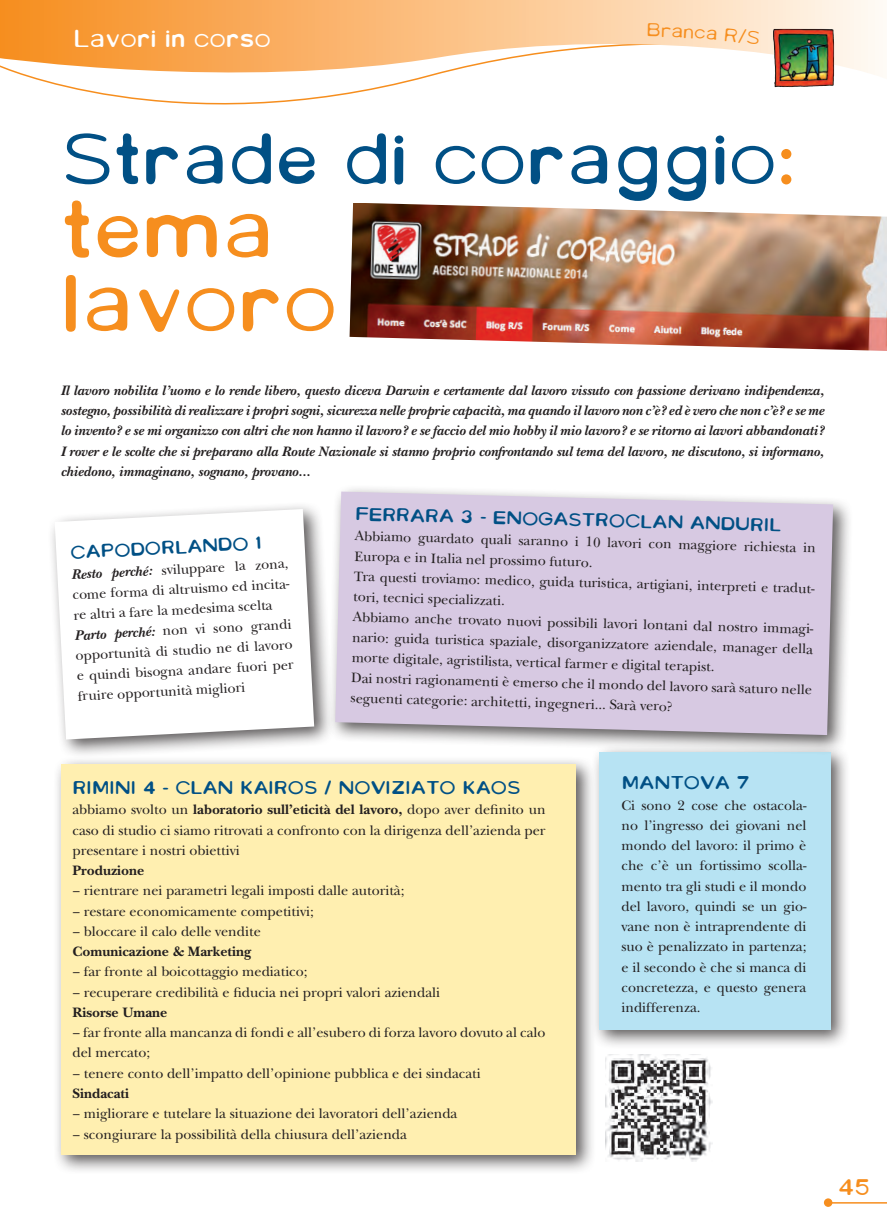
<style>
.page{position:relative;width:887px;height:1228px;background:#fff}
.page>*{position:absolute;margin:0;border:0;box-sizing:border-box;transform-origin:0 0}
.t1{font:600 79.5px/73.5px "Rebound";color:#f68e1e}
.t2{font:600 70.5px "Rebound";color:#015085}
.t3{font:600 24px "Rebound";color:#fff}
.t4{font:600 22.5px "Rebound";color:#f68e1e}
.t5{font:700 18px "Rebound";color:#015085}
.t6{font:14.25px/20.2px "New Baskerville";color:#231f20}
.t7{font:italic 700 14.25px/20.2px "New Baskerville";color:#231f20;text-align:justify}
.t8{font:700 14.25px "New Baskerville";color:#231f20}
.s1{color:#f68e1e}
.s2{font-weight:700;font-style:italic}
.s3{font-weight:700}
</style>
<div class="page">
<hr style="left:828px;top:1201px;width:59px;height:2px;background:#f68e1e">
<svg style="left:824px;top:1197px;width:8px;height:9px"></svg>
<div style="left:47px;top:501px;width:287px;height:258px;background:#231f20;opacity:.75"></div>
<svg style="left:55px;top:509px;width:259px;height:230px"></svg>
<div style="left:591px;top:743px;width:260px;height:306px;background:#231f20;opacity:.75"></div>
<div style="left:599px;top:751px;width:231px;height:278px;background:#b7e3f3"></div>
<div style="left:327px;top:483px;width:526px;height:271px;background:#231f20;opacity:.75"></div>
<div style="left:335px;top:491px;width:498px;height:243px;background:#d7c9e2"></div>
<div style="left:52px;top:755px;width:544px;height:419px;background:#231f20;opacity:.75"></div>
<div style="left:61px;top:764px;width:515px;height:390px;background:#ffefb0"></div>
<svg style="left:84px;top:91px;width:281px;height:14px"></svg>
<svg style="left:0;top:0;width:879px;height:91px"></svg>
<img style="left:773px;top:29px;width:61px;height:58px">
<img style="left:350px;top:203px;width:537px;height:148px">
<img style="left:606px;top:1054px;width:107px;height:107px">
<svg style="left:648px;top:23px;width:69px;height:17px"></svg>
<svg style="left:725px;top:28px;width:35px;height:16px"></svg>
<h3 class="t3" style="left:74px;top:24px;width:199px">Lavori in corso</h3>
<h2 class="t2" style="left:61px;top:114px;width:736px">Strade di coraggio<span class="s1">:</span></h2>
<h1 class="t1" style="left:61px;top:191px;width:278px">tema lavoro</h1>
<p class="t7" style="left:61px;top:380px;width:765px">Il lavoro nobilita l’uomo e lo rende libero, questo diceva Darwin e certamente dal lavoro vissuto con passione derivano indipendenza, sostegno, possibilità di realizzare i propri sogni, sicurezza nelle proprie capacità, ma quando il lavoro non c’è? ed è vero che non c’è? e se me lo invento? e se mi organizzo con altri che non hanno il lavoro? e se faccio del mio hobby il mio lavoro? e se ritorno ai lavori abbandonati?<br>I rover e le scolte che si preparano alla Route Nazionale si stanno proprio confrontando sul tema del lavoro, ne discutono, si informano, chiedono, immaginano, sognano, provano...</p>
<p class="t5" style="left:70px;top:541px;width:194px;rotate:-3deg">CAPODORLANDO 1</p>
<p class="t6" style="left:71px;top:564px;width:222px;rotate:-3deg"><span class="s2">Resto perché:</span> sviluppare la zona, come forma di altruismo ed incita&shy;re altri a fare la medesima scelta<br><span class="s2">Parto perché:</span> non vi sono grandi opportunità di studio ne di lavoro e quindi bisogna andare fuori per fruire opportunità migliori</p>
<p class="t5" style="left:356px;top:504px;width:427px;rotate:1deg">FERRARA 3 - ENOGASTROCLAN ANDURIL</p>
<p class="t6" style="left:355px;top:523px;width:462px;line-height:21.3px;rotate:2deg">Abbiamo guardato quali saranno i 10 lavori con maggiore richiesta in<br>Europa e in Italia nel prossimo futuro.</p>
<p class="t6" style="left:354px;top:563px;width:466px;line-height:21.8px;rotate:2deg">Tra questi troviamo: medico, guida turistica, artigiani, interpreti e tradut&shy;tori, tecnici specializzati.</p>
<p class="t6" style="left:353px;top:604px;width:466px;rotate:2deg">Abbiamo anche trovato nuovi possibili lavori lontani dal nostro immagi&shy;nario: guida turistica spaziale, disorganizzatore aziendale, manager della morte digitale, agristilista, vertical farmer e digital terapist.<br>Dai nostri ragionamenti è emerso che il mondo del lavoro sarà saturo nelle seguenti categorie: architetti, ingegneri... Sarà vero?</p>
<p class="t5" style="left:72px;top:776px;width:450px">RIMINI 4 - CLAN KAIROS / NOVIZIATO KAOS</p>
<p class="t6" style="left:72px;top:799px;width:475px;text-align:justify">abbiamo svolto un <span class="s3">laboratorio sull’eticità del lavoro,</span> dopo aver definito un caso di studio ci siamo ritrovati a confronto con la dirigenza dell’azienda per presentare i nostri obiettivi</p>
<p class="t8" style="left:72px;top:861px;width:73px">Produzione</p>
<p class="t6" style="left:84px;top:880px;width:322px">rientrare nei parametri legali imposti dalle autorità; restare economicamente competitivi;<br>bloccare il calo delle vendite</p>
<p class="t8" style="left:72px;top:942px;width:180px">Comunicazione &amp; Marketing</p>
<p class="t6" style="left:84px;top:961px;width:358px">far fronte al boicottaggio mediatico;<br>recuperare credibilità e fiducia nei propri valori aziendali</p>
<p class="t8" style="left:72px;top:1003px;width:96px">Risorse Umane</p>
<p class="t6" style="left:83px;top:1022px;width:464px">far fronte alla mancanza di fondi e all’esubero di forza lavoro dovuto al calo</p>
<p class="t6" style="left:72px;top:1042px;width:79px">del mercato;</p>
<p class="t6" style="left:84px;top:1062px;width:398px">tenere conto dell’impatto dell’opinione pubblica e dei sindacati</p>
<p class="t8" style="left:72px;top:1084px;width:58px">Sindacati</p>
<p class="t6" style="left:84px;top:1103px;width:375px">migliorare e tutelare la situazione dei lavoratori dell’azienda scongiurare la possibilità della chiusura dell’azienda</p>
<p class="t5" style="left:621px;top:771px;width:130px">MANTOVA 7</p>
<p class="t6" style="left:621px;top:794px;width:186px;text-align:justify">Ci sono 2 cose che ostacola&shy;no l’ingresso dei giovani nel mondo del lavoro: il primo è che c’è un fortissimo scolla&shy;mento tra gli studi e il mondo del lavoro, quindi se un gio&shy;vane non è intraprendente di suo è penalizzato in partenza; e il secondo è che si manca di concretezza, e questo genera indifferenza.</p>
<h3 class="t4" style="left:837px;top:1171px;width:34px">45</h3>
</div>
